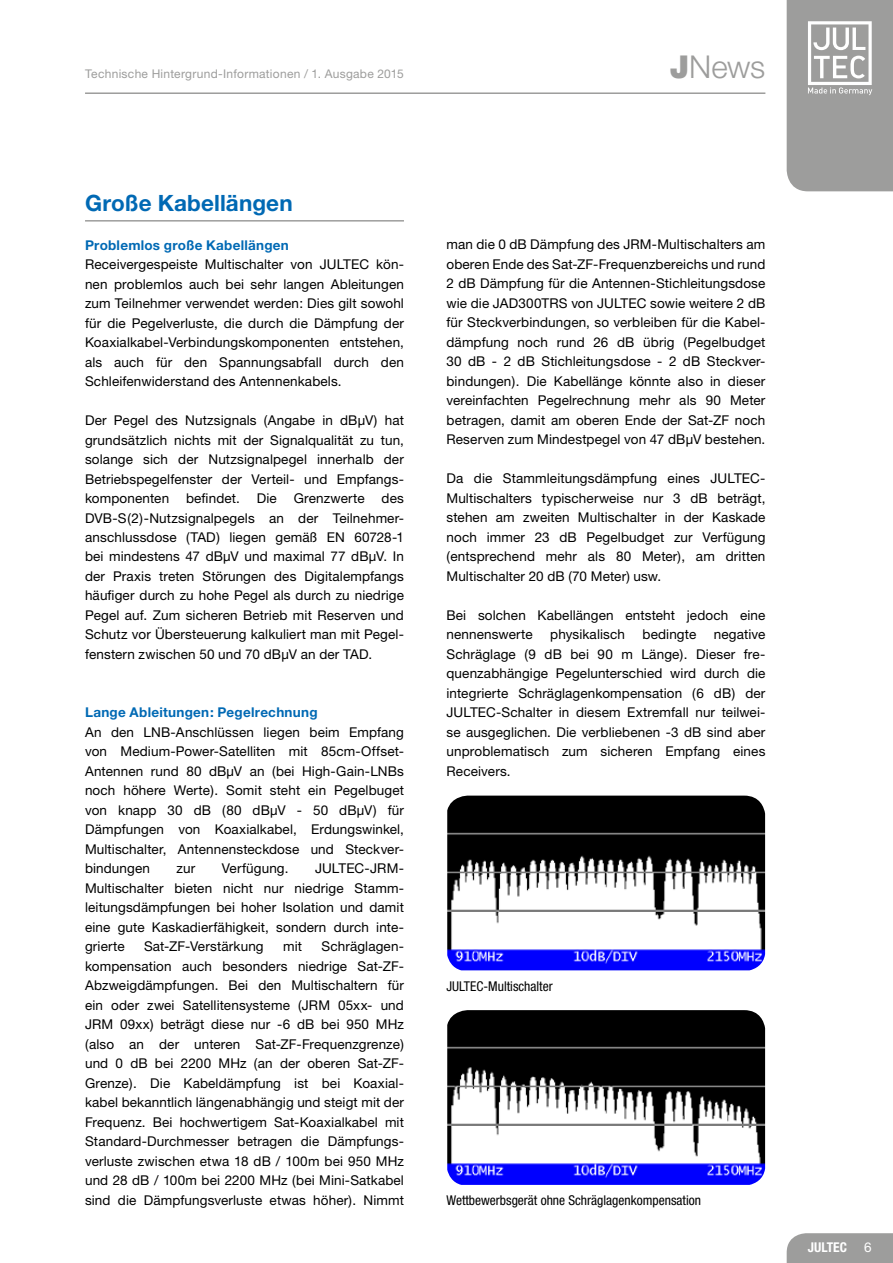
<style>
.page{position:relative;width:893px;height:1263px;background:#fff}
.page>*{position:absolute;margin:0;border:0;box-sizing:border-box;transform-origin:0 0}
.t1{font:300 31.5px "Helvetica Neue";color:#9d9d9c}
.t2{font:700 22.5px "Helvetica Neue";letter-spacing:.005em;color:#0069b4}
.t3{font:13.5px/19.5px "Helvetica Neue";letter-spacing:.01em;color:#000;text-align:justify}
.t4{font:condensed 13.5px "Helvetica Neue";color:#000}
.t5{font:700 13.5px "Helvetica Neue";letter-spacing:.02em;color:#0069b4}
.t6{font:700 condensed 13.5px "Helvetica Neue";color:#fff}
.t7{font:13.5px "Helvetica Neue";color:#fff}
.t8{font:12px "Helvetica Neue";letter-spacing:.025em;color:#9d9d9c}
.s1{font-weight:900}
</style>
<div class="page">
<svg style="left:787px;top:0;width:106px;height:191px;background:#a5a5a4"></svg>
<div style="left:787px;top:1233px;width:106px;height:30px;background:#9d9d9c"></div>
<hr style="left:85px;top:92px;width:680px;height:2px;background:#9d9d9c">
<hr style="left:85px;top:220px;width:319px;height:2px;background:#9d9d9c">
<img style="left:447px;top:796px;width:318px;height:174px">
<img style="left:447px;top:1010px;width:318px;height:175px">
<p class="t8" style="left:85px;top:67px;width:320px">Technische Hintergrund-Informationen / 1. Ausgabe 2015</p>
<h1 class="t1" style="left:670px;top:48px;width:97px"><span class="s1">J</span>News</h1>
<h2 class="t2" style="left:85px;top:189px;width:209px">Große Kabellängen</h2>
<p class="t5" style="left:85px;top:236px;width:205px">Problemlos große Kabellängen</p>
<p class="t3" style="left:85px;top:254px;width:320px">Receivergespeiste Multischalter von JULTEC kön&shy;nen problemlos auch bei sehr langen Ableitungen zum Teilnehmer verwendet werden: Dies gilt sowohl für die Pegelverluste, die durch die Dämpfung der Koaxialkabel-Verbindungskomponenten entstehen, als auch für den Spannungsabfall durch den Schleifenwiderstand des Antennenkabels.</p>
<p class="t3" style="left:85px;top:410px;width:320px">Der Pegel des Nutzsignals (Angabe in dBµV) hat grundsätzlich nichts mit der Signalqualität zu tun, solange sich der Nutzsignalpegel innerhalb der Betriebspegelfenster der Verteil- und Empfangs&shy;komponenten</p>
<p class="t3" style="left:186px;top:488px;width:55px">befindet.</p>
<p class="t3" style="left:257px;top:488px;width:22px">Die</p>
<p class="t3" style="left:294px;top:488px;width:72px">Grenzwerte</p>
<p class="t3" style="left:85px;top:488px;width:320px;text-indent:297px">des DVB-S(2)-Nutzsignalpegels an der Teilnehmer&shy;anschlussdose (TAD) liegen gemäß EN 60728-1 bei mindestens 47 dBµV und maximal 77 dBµV. In der Praxis treten Störungen des Digitalempfangs häufiger durch zu hohe Pegel als durch zu niedrige Pegel auf. Zum sicheren Betrieb mit Reserven und Schutz vor Übersteuerung kalkuliert man mit Pegel&shy;fenstern zwischen 50 und 70 dBµV an der TAD.</p>
<p class="t5" style="left:85px;top:704px;width:234px">Lange Ableitungen: Pegelrechnung</p>
<p class="t3" style="left:85px;top:722px;width:320px">An den LNB-Anschlüssen liegen beim Empfang von Medium-Power-Satelliten mit 85cm-Offset-Antennen rund 80 dBµV an (bei High-Gain-LNBs noch höhere Werte). Somit steht ein Pegelbuget von knapp 30 dB (80 dBµV - 50 dBµV) für Dämpfungen von Koaxialkabel, Erdungswinkel, Multischalter, Antennensteckdose und Steckver&shy;bindungen</p>
<p class="t3" style="left:85px;top:859px;width:320px;text-indent:230px">JULTEC-JRM-Multischalter bieten nicht nur niedrige Stamm&shy;leitungsdämpfungen bei hoher Isolation und damit eine gute Kaskadierfähigkeit, sondern durch inte&shy;grierte</p>
<p class="t3" style="left:177px;top:859px;width:20px">zur</p>
<p class="t3" style="left:222px;top:859px;width:68px">Verfügung.</p>
<p class="t3" style="left:85px;top:937px;width:320px;text-indent:236px">Schräglagen&shy;kompensation auch besonders niedrige Sat-ZF-Abzweigdämpfungen. Bei den Multischaltern für ein oder zwei Satellitensysteme (JRM 05xx- und JRM 09xx) beträgt diese nur -6 dB bei 950 MHz (also an der unteren Sat-ZF-Frequenzgrenze) und 0 dB bei 2200 MHz (an der oberen Sat-ZF-Grenze). Die Kabeldämpfung ist bei Koaxial&shy;kabel bekanntlich längenabhängig und steigt mit der Frequenz. Bei hochwertigem Sat-Koaxialkabel mit Standard-Durchmesser betragen die Dämpfungs&shy;verluste zwischen etwa 18 dB / 100m bei 950 MHz und 28 dB / 100m bei 2200 MHz (bei Mini-Satkabel sind die Dämpfungsverluste etwas höher). Nimmt</p>
<p class="t3" style="left:144px;top:937px;width:121px">Sat-ZF-Verstärkung</p>
<p class="t3" style="left:283px;top:937px;width:20px">mit</p>
<p class="t3" style="left:446px;top:234px;width:320px">man die 0 dB Dämpfung des JRM-Multischalters am oberen Ende des Sat-ZF-Frequenzbereichs und rund 2 dB Dämpfung für die Antennen-Stichleitungsdose wie die JAD300TRS von JULTEC sowie weitere 2 dB für Steckverbindungen, so verbleiben für die Kabel&shy;dämpfung noch rund 26 dB übrig (Pegelbudget 30 dB - 2 dB Stichleitungsdose - 2 dB Steckver&shy;bindungen). Die Kabellänge könnte also in dieser vereinfachten Pegelrechnung mehr als 90 Meter betragen, damit am oberen Ende der Sat-ZF noch Reserven zum Mindestpegel von 47 dBµV bestehen.</p>
<p class="t3" style="left:446px;top:468px;width:320px">Da die Stammleitungsdämpfung eines JULTEC-Multischalters typischerweise nur 3 dB beträgt, stehen am zweiten Multischalter in der Kaskade noch immer 23 dB Pegelbudget zur Verfügung (entsprechend mehr als 80 Meter), am dritten Multischalter 20 dB (70 Meter) usw.</p>
<p class="t3" style="left:446px;top:605px;width:320px">Bei solchen Kabellängen entsteht jedoch eine nennenswerte</p>
<p class="t3" style="left:446px;top:624px;width:320px;text-indent:267px">negative Schräglage (9 dB bei 90 m Länge). Dieser fre&shy;quenzabhängige Pegelunterschied wird durch die integrierte Schräglagenkompensation (6 dB) der JULTEC-Schalter in diesem Extremfall nur teilwei&shy;se ausgeglichen. Die verbliebenen -3 dB sind aber unproblematisch zum sicheren Empfang eines Receivers.</p>
<p class="t3" style="left:550px;top:624px;width:76px">physikalisch</p>
<p class="t3" style="left:643px;top:624px;width:55px">bedingte</p>
<p class="t4" style="left:446px;top:978px;width:108px">JULTEC-Multischalter</p>
<p class="t4" style="left:446px;top:1192px;width:256px">Wettbewerbsgerät ohne Schräglagenkompensation</p>
<p class="t6" style="left:808px;top:1239px;width:40px">JULTEC</p>
<p class="t7" style="left:864px;top:1239px;width:9px">6</p>
</div>
